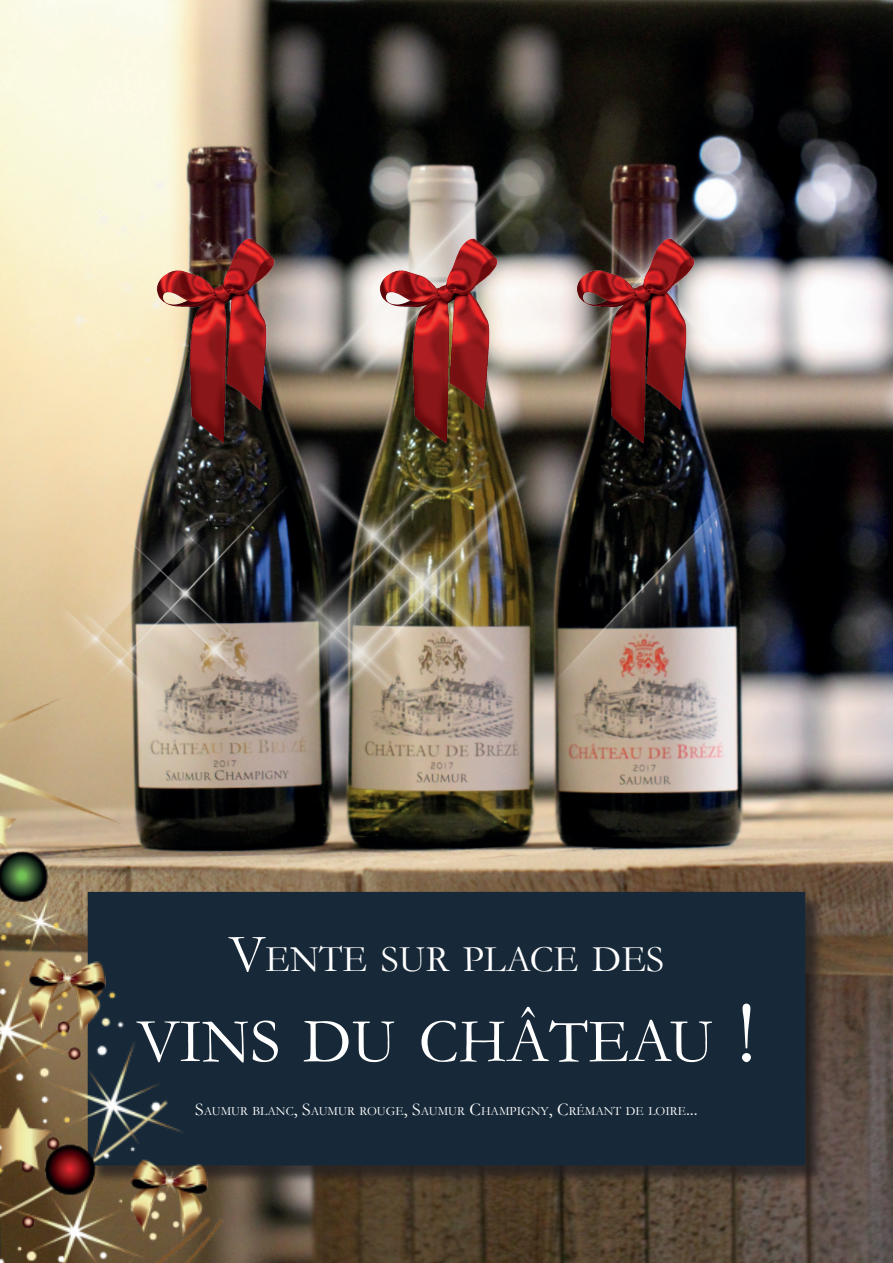
<style>
.page{position:relative;width:893px;height:1263px;background:#fff}
.page>*{position:absolute;margin:0;border:0;box-sizing:border-box;transform-origin:0 0}
.t1{font:63px "Garamond";color:#fff}
.t2{font:37.8px "Garamond";color:#fff}
.t3{font:12.6px "Garamond";color:#fff}
.s1{font-size:54px}
.s2{font-size:90px}
.s3{font-size:18px}
</style>
<div class="page">
<img style="left:0;top:0;width:893px;height:1263px">
<div style="left:90px;top:894px;width:734px;height:290px;background:#231f20;opacity:.75"></div>
<div style="left:88px;top:892px;width:717px;height:273px;background:#172938"></div>
<img style="left:35px;top:139px;width:747px;height:622px">
<img style="left:156px;top:237px;width:119px;height:206px">
<img style="left:380px;top:237px;width:118px;height:206px">
<img style="left:576px;top:237px;width:119px;height:206px">
<img style="left:0;top:555px;width:508px;height:708px">
<h2 class="t2" style="left:229px;top:934px;width:437px"><span class="s1">V</span>ENTE SUR PLACE DES</h2>
<h1 class="t1" style="left:137px;top:999px;width:621px">VINS DU CHÂTEAU <span class="s2">!</span></h1>
<p class="t3" style="left:195px;top:1102px;width:504px"><span class="s3">S</span>AUMUR BLANC<span class="s3">, S</span>AUMUR ROUGE<span class="s3">, S</span>AUMUR <span class="s3">C</span>HAMPIGNY<span class="s3">, C</span>RÉMANT DE LOIRE<span class="s3">...</span></p>
</div>
